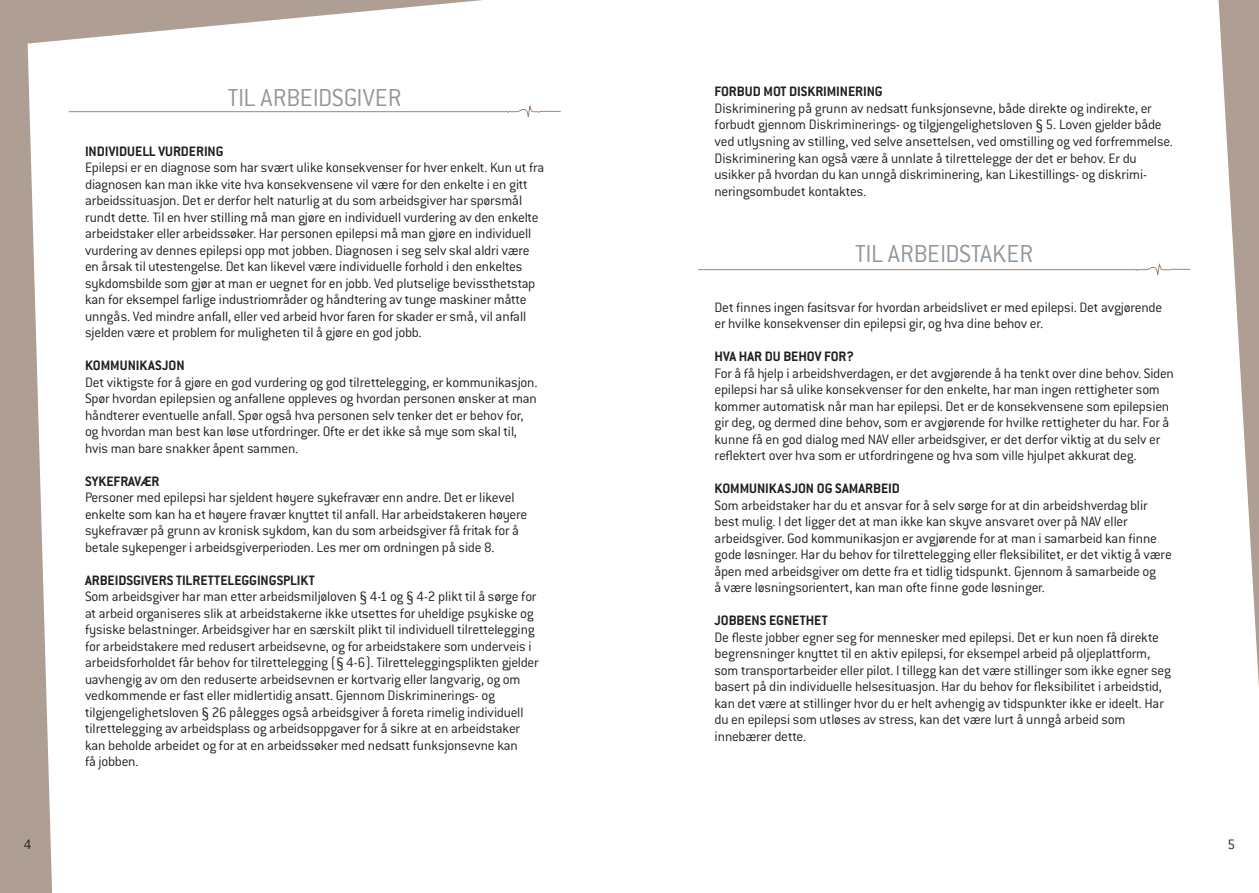
<style>
.page{position:relative;width:1259px;height:893px;background:#af9e93}
.page>*{position:absolute;margin:0;border:0;box-sizing:border-box;transform-origin:0 0}
.Epi_head{font:300 27px "Conduit ITC";letter-spacing:-.005em;color:#939598}
.Epi_Brød{font:300 15px/16.5px "Conduit ITC";letter-spacing:-.015em;color:#231f20}
.Epi_sub{font:700 15px "Conduit ITC";color:#231f20}
.Pagina{font:300 15px "Conduit ITC";color:#231f20}
</style>
<div class="page">
<div style="left:28px;top:0;width:1231px;height:893px;background:#fff"></div>
<svg style="left:68px;top:106px;width:493px;height:11px"></svg>
<svg style="left:698px;top:264px;width:492px;height:11px"></svg>
<p class="Epi_head" style="left:228px;top:83px;width:175px">TIL ARBEIDSGIVER</p>
<p class="Epi_sub" style="left:85px;top:142px;width:140px">INDIVIDUELL VURDERING</p>
<p class="Epi_Brød" style="left:85px;top:159px;width:461px">Epilepsi er en diagnose som har svært ulike konsekvenser for hver enkelt. Kun ut fra diagnosen kan man ikke vite hva konsekvensene vil være for den enkelte i en gitt arbeidssituasjon. Det er derfor helt naturlig at du som arbeidsgiver har spørsmål rundt dette. Til en hver stilling må man gjøre en individuell vurdering av den enkelte arbeidstaker eller arbeidssøker. Har personen epilepsi må man gjøre en individuell vurdering av dennes epilepsi opp mot jobben. Diagnosen i seg selv skal aldri være en årsak til utestengelse. Det kan likevel være individuelle forhold i den enkeltes sykdomsbilde som gjør at man er uegnet for en jobb. Ved plutselige bevissthetstap kan for eksempel farlige industriområder og håndtering av tunge maskiner måtte unngås. Ved mindre anfall, eller ved arbeid hvor faren for skader er små, vil anfall sjelden være et problem for muligheten til å gjøre en god jobb.</p>
<p class="Epi_sub" style="left:85px;top:357px;width:101px">KOMMUNIKASJON</p>
<p class="Epi_Brød" style="left:85px;top:374px;width:454px">Det viktigste for å gjøre en god vurdering og god tilrettelegging, er kommunikasjon.<br>Spør hvordan epilepsien og anfallene oppleves og hvordan personen ønsker at man håndterer eventuelle anfall. Spør også hva personen selv tenker det er behov for, og hvordan man best kan løse utfordringer. Ofte er det ikke så mye som skal til, hvis man bare snakker åpent sammen.</p>
<p class="Epi_sub" style="left:85px;top:472px;width:76px">SYKEFRAVÆR</p>
<p class="Epi_Brød" style="left:85px;top:489px;width:444px">Personer med epilepsi har sjeldent høyere sykefravær enn andre. Det er likevel enkelte som kan ha et høyere fravær knyttet til anfall. Har arbeidstakeren høyere sykefravær på grunn av kronisk sykdom, kan du som arbeidsgiver få fritak for å betale sykepenger i arbeidsgiverperioden. Les mer om ordningen på side 8.</p>
<p class="Epi_sub" style="left:85px;top:571px;width:231px">ARBEIDSGIVERS TILRETTELEGGINGSPLIKT</p>
<p class="Epi_Brød" style="left:85px;top:588px;width:455px">Som arbeidsgiver har man etter arbeidsmiljøloven § 4-1 og § 4-2 plikt til å sørge for at arbeid organiseres slik at arbeidstakerne ikke utsettes for uheldige psykiske og fysiske belastninger. Arbeidsgiver har en særskilt plikt til individuell tilrettelegging for arbeidstakere med redusert arbeidsevne, og for arbeidstakere som underveis i arbeidsforholdet får behov for tilrettelegging (§ 4-6). Tilretteleggingsplikten gjelder uavhengig av om den reduserte arbeidsevnen er kortvarig eller langvarig, og om vedkommende er fast eller midlertidig ansatt. Gjennom Diskriminerings- og</p>
<p class="Epi_Brød" style="left:85px;top:704px;width:440px">tilgjengelighetsloven § 26 pålegges også arbeidsgiver å foreta rimelig individuell tilrettelegging av arbeidsplass og arbeidsoppgaver for å sikre at en arbeidstaker kan beholde arbeidet og for at en arbeidssøker med nedsatt funksjonsevne kan få jobben.</p>
<p class="Epi_sub" style="left:714px;top:83px;width:170px">FORBUD MOT DISKRIMINERING</p>
<p class="Epi_Brød" style="left:714px;top:100px;width:460px">Diskriminering på grunn av nedsatt funksjonsevne, både direkte og indirekte, er forbudt gjennom Diskriminerings- og tilgjengelighetsloven § 5. Loven gjelder både ved utlysning av stilling, ved selve ansettelsen, ved omstilling og ved forfremmelse.<br>Diskriminering kan også være å unnlate å tilrettelegge der det er behov. Er du usikker på hvordan du kan unngå diskriminering, kan Likestillings- og diskrimi&shy;neringsombudet kontaktes.</p>
<p class="Epi_head" style="left:855px;top:238px;width:179px">TIL ARBEIDSTAKER</p>
<p class="Epi_Brød" style="left:714px;top:299px;width:449px">Det finnes ingen fasitsvar for hvordan arbeidslivet er med epilepsi. Det avgjørende er hvilke konsekvenser din epilepsi gir, og hva dine behov er.</p>
<p class="Epi_sub" style="left:714px;top:348px;width:141px">HVA HAR DU BEHOV FOR?</p>
<p class="Epi_Brød" style="left:714px;top:365px;width:461px">For å få hjelp i arbeidshverdagen, er det avgjørende å ha tenkt over dine behov. Siden epilepsi har så ulike konsekvenser for den enkelte, har man ingen rettigheter som kommer automatisk når man har epilepsi. Det er de konsekvensene som epilepsien gir deg, og dermed dine behov, som er avgjørende for hvilke rettigheter du har. For å kunne få en god dialog med NAV eller arbeidsgiver, er det derfor viktig at du selv er reflektert over hva som er utfordringene og hva som ville hjulpet akkurat deg.</p>
<p class="Epi_sub" style="left:714px;top:480px;width:187px">KOMMUNIKASJON OG SAMARBEID</p>
<p class="Epi_Brød" style="left:714px;top:497px;width:459px">Som arbeidstaker har du et ansvar for å selv sørge for at din arbeidshverdag blir best mulig. I det ligger det at man ikke kan skyve ansvaret over på NAV eller arbeidsgiver. God kommunikasjon er avgjørende for at man i samarbeid kan finne gode løsninger. Har du behov for tilrettelegging eller fleksibilitet, er det viktig å være åpen med arbeidsgiver om dette fra et tidlig tidspunkt. Gjennom å samarbeide og<br>å være løsningsorientert, kan man ofte finne gode løsninger.</p>
<p class="Epi_sub" style="left:714px;top:612px;width:115px">JOBBENS EGNETHET</p>
<p class="Epi_Brød" style="left:714px;top:629px;width:458px">De fleste jobber egner seg for mennesker med epilepsi. Det er kun noen få direkte begrensninger knyttet til en aktiv epilepsi, for eksempel arbeid på oljeplattform, som transportarbeider eller pilot. I tillegg kan det være stillinger som ikke egner seg basert på din individuelle helsesituasjon. Har du behov for fleksibilitet i arbeidstid, kan det være at stillinger hvor du er helt avhengig av tidspunkter ikke er ideelt. Har du en epilepsi som utløses av stress, kan det være lurt å unngå arbeid som innebærer dette.</p>
<p class="Pagina" style="left:24px;top:836px;width:9px">4</p>
<p class="Pagina" style="left:1227px;top:836px;width:9px">5</p>
</div>
